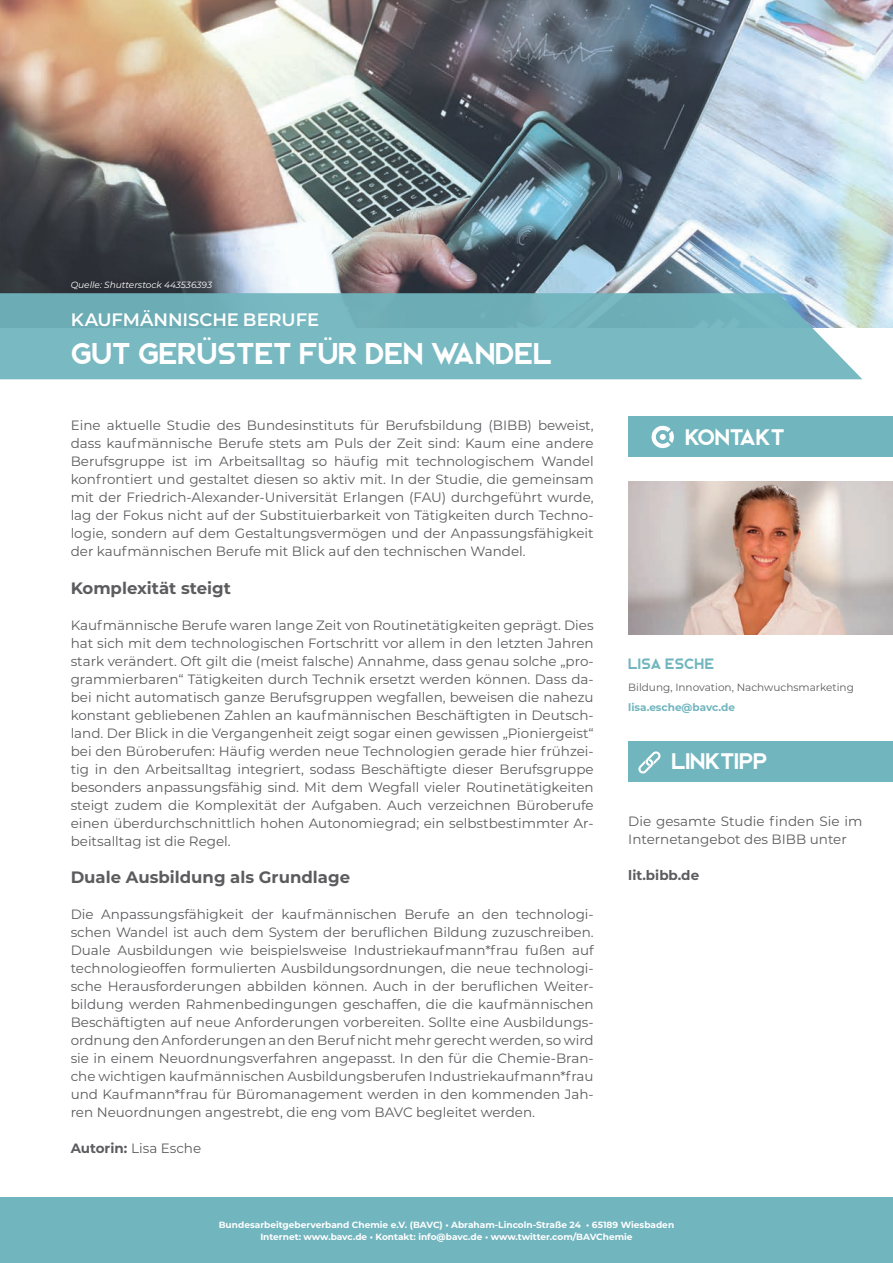
<style>
.page{position:relative;width:893px;height:1263px;background:#fff}
.page>*{position:absolute;margin:0;border:0;box-sizing:border-box;transform-origin:0 0}
.t1{font:30px "Bjorn";color:#fff}
.t2{font:22.5px "Bjorn";color:#fff}
.t3{font:600 18px "Montserrat";letter-spacing:-.005em;color:#fff}
.t4{font:700 16.5px "Montserrat";color:#5c5c5f}
.t5{font:15px "Bjorn";letter-spacing:.01em;color:#71b5be}
.t6{font:13.5px/18px "Montserrat";color:#5c5c5f;text-align:justify}
.t7{font:700 13.5px "Montserrat";color:#5c5c5f}
.t8{font:10.5px "Montserrat";color:#5c5c5f}
.t9{font:700 10.5px "Montserrat";color:#71b5be}
.t10{font:700 9px/12px "Montserrat";color:#fff;text-align:center}
.t11{font:italic 9px "Montserrat";color:#fff}
.s1{font-weight:700}
</style>
<div class="page">
<div style="left:0;top:1197px;width:893px;height:66px;background:#71b5be"></div>
<img style="left:0;top:0;width:893px;height:327px">
<svg style="left:0;top:293px;width:862px;height:86px;background:#79b7c0"></svg>
<div style="left:628px;top:417px;width:265px;height:40px;background:#71b5be"></div>
<svg style="left:652px;top:426px;width:22px;height:22px"></svg>
<img style="left:628px;top:481px;width:265px;height:153px">
<div style="left:628px;top:741px;width:265px;height:41px;background:#71b5be"></div>
<svg style="left:638px;top:751px;width:23px;height:23px"></svg>
<p class="t11" style="left:71px;top:279px;width:143px">Quelle: Shutterstock 443536393</p>
<h3 class="t3" style="left:71px;top:306px;width:250px">KAUFMÄNNISCHE BERUFE</h3>
<h1 class="t1" style="left:71px;top:335px;width:483px">GUT GERÜSTET FÜR DEN WANDEL</h1>
<p class="t6" style="left:71px;top:415px;width:525px">Eine aktuelle Studie des Bundesinstituts für Berufsbildung (BIBB) beweist, dass kaufmännische Berufe stets am Puls der Zeit sind: Kaum eine andere Berufsgruppe ist im Arbeitsalltag so häufig mit technologischem Wandel konfrontiert und gestaltet diesen so aktiv mit. In der Studie, die gemeinsam mit der Friedrich-Alexander-Universität Erlangen (FAU) durchgeführt wurde, lag der Fokus nicht auf der Substituierbarkeit von Tätigkeiten durch Techno&shy;logie, sondern auf dem Gestaltungsvermögen und der Anpassungsfähigkeit der kaufmännischen Berufe mit Blick auf den technischen Wandel.</p>
<p class="t4" style="left:71px;top:576px;width:162px">Komplexität steigt</p>
<p class="t6" style="left:71px;top:615px;width:525px">Kaufmännische Berufe waren lange Zeit von Routinetätigkeiten geprägt. Dies hat sich mit dem technologischen Fortschritt vor allem in den letzten Jahren stark verändert. Oft gilt die (meist falsche) Annahme, dass genau solche „pro&shy;grammierbaren“ Tätigkeiten durch Technik ersetzt werden können. Dass da&shy;bei nicht automatisch ganze Berufsgruppen wegfallen, beweisen die nahezu konstant gebliebenen Zahlen an kaufmännischen Beschäftigten in Deutsch&shy;land. Der Blick in die Vergangenheit zeigt sogar einen gewissen „Pioniergeist“ bei den Büroberufen: Häufig werden neue Technologien gerade hier frühzei&shy;tig in den Arbeitsalltag integriert, sodass Beschäftigte dieser Berufsgruppe besonders anpassungsfähig sind. Mit dem Wegfall vieler Routinetätigkeiten steigt zudem die Komplexität der Aufgaben. Auch verzeichnen Büroberufe einen überdurchschnittlich hohen Autonomiegrad; ein selbstbestimmter Ar&shy;beitsalltag ist die Regel.</p>
<p class="t4" style="left:71px;top:866px;width:281px">Duale Ausbildung als Grundlage</p>
<p class="t6" style="left:71px;top:905px;width:525px">Die Anpassungsfähigkeit der kaufmännischen Berufe an den technologi&shy;schen Wandel ist auch dem System der beruflichen Bildung zuzuschreiben.<br>Duale Ausbildungen wie beispielsweise Industriekaufmann*frau fußen auf technologieoffen formulierten Ausbildungsordnungen, die neue technologi&shy;sche Herausforderungen abbilden können. Auch in der beruflichen Weiter&shy;bildung werden Rahmenbedingungen geschaffen, die die kaufmännischen Beschäftigten auf neue Anforderungen vorbereiten. Sollte eine Ausbildungs&shy;ordnung den Anforderungen an den Beruf nicht mehr gerecht werden, so wird sie in einem Neuordnungsverfahren angepasst. In den für die Chemie-Bran&shy;che wichtigen kaufmännischen Ausbildungsberufen Industriekaufmann*frau und Kaufmann*frau für Büromanagement werden in den kommenden Jah&shy;ren Neuordnungen angestrebt, die eng vom BAVC begleitet werden.</p>
<p class="t6" style="left:71px;top:1139px;width:132px"><span class="s1">Autorin:</span> Lisa Esche</p>
<h2 class="t2" style="left:685px;top:424px;width:101px">KONTAKT</h2>
<p class="t5" style="left:628px;top:655px;width:87px">LISA ESCHE</p>
<p class="t8" style="left:628px;top:680px;width:227px">Bildung, Innovation, Nachwuchsmarketing</p>
<p class="t9" style="left:628px;top:699px;width:108px">lisa.esche@bavc.de</p>
<h2 class="t2" style="left:671px;top:748px;width:98px">LINKTIPP</h2>
<p class="t6" style="left:628px;top:811px;width:236px">Die gesamte Studie finden Sie im<br>Internetangebot des BIBB unter</p>
<p class="t7" style="left:628px;top:865px;width:72px">lit.bibb.de</p>
<p class="t10" style="left:219px;top:1219px;width:457px">Bundesarbeitgeberverband Chemie e.V. (BAVC) • Abraham-Lincoln-Straße 24 • 65189 Wiesbaden<br>Internet: www.bavc.de • Kontakt: info@bavc.de • www.twitter.com/BAVChemie</p>
</div>
